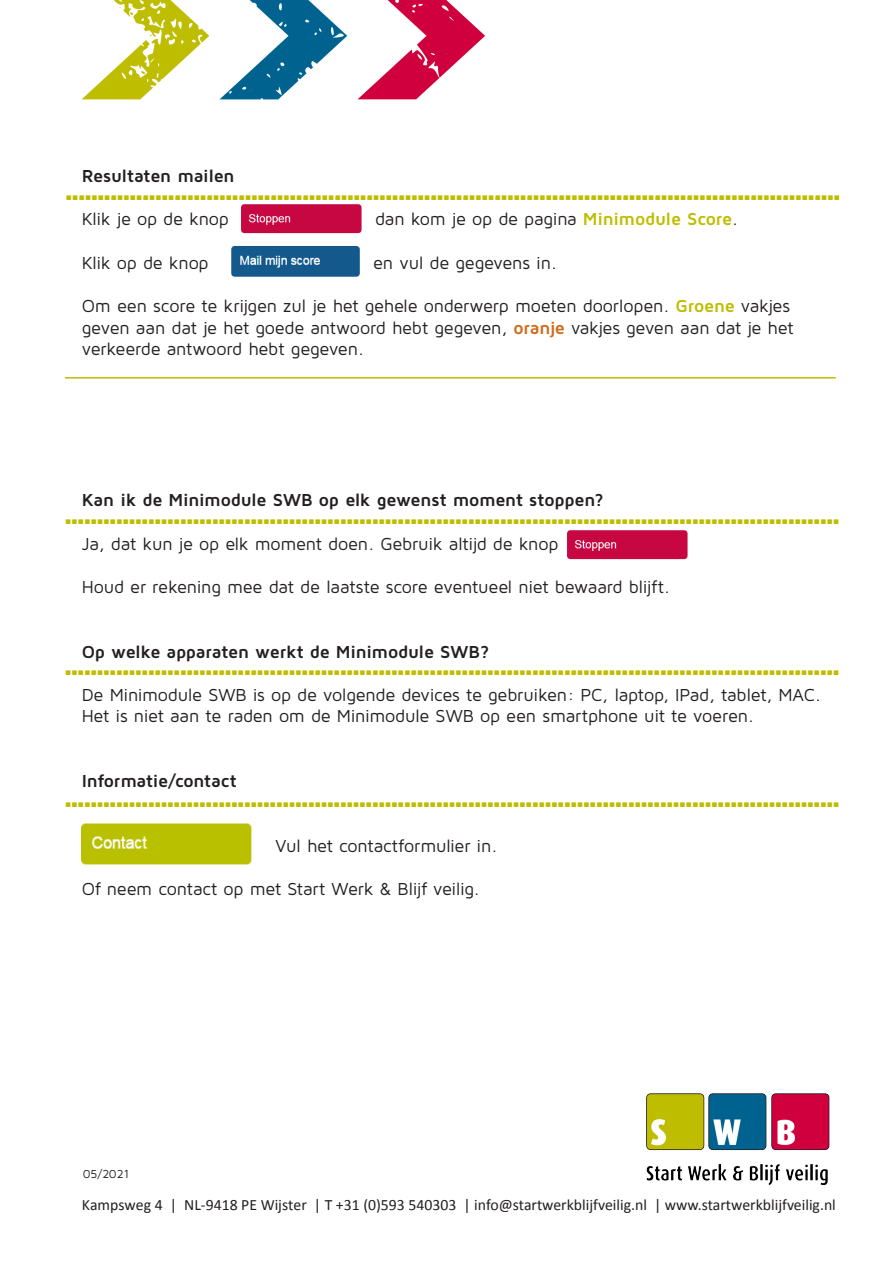
<style>
.page{position:relative;width:893px;height:1263px;background:#fff}
.page>*{position:absolute;margin:0;border:0;box-sizing:border-box;transform-origin:0 0}
.t1{font:27px "Cubano";color:#bebd00}
.t2{font:18px/21.6px "Maven Pro";letter-spacing:-.015em;color:#231f20}
.t3{font:700 18px "Maven Pro";letter-spacing:-.015em;color:#231f20}
.t4{font:15.75px "Calibri";color:#231f20}
.t5{font:12px "Maven Pro";color:#231f20}
.s1{font-weight:700;color:#bebd00}
.s2{font-weight:700;color:#d06b1a}
</style>
<div class="page">
<img style="left:231px;top:246px;width:129px;height:31px">
<img style="left:81px;top:0;width:404px;height:100px">
<hr style="left:65px;top:377px;width:771px;height:2px;background:#bebd00">
<img style="left:81px;top:823px;width:171px;height:42px">
<img style="left:646px;top:1093px;width:184px;height:92px">
<img style="left:241px;top:204px;width:121px;height:30px">
<img style="left:567px;top:530px;width:121px;height:30px">
<p class="t3" style="left:82px;top:165px;width:154px">Resultaten mailen</p>
<p class="t2" style="left:82px;top:208px;width:149px">Klik je op de knop</p>
<p class="t2" style="left:375px;top:208px;width:365px">dan kom je op de pagina <span class="s1">Minimodule Score</span>.</p>
<p class="t2" style="left:82px;top:251px;width:128px">Klik op de knop</p>
<p class="t2" style="left:373px;top:251px;width:185px">en vul de gegevens in.</p>
<p class="t2" style="left:82px;top:294px;width:713px">Om een score te krijgen zul je het gehele onderwerp moeten doorlopen. <span class="s1">Groene</span> vakjes geven aan dat je het goede antwoord hebt gegeven, <span class="s2">oranje</span> vakjes geven aan dat je het verkeerde antwoord hebt gegeven.</p>
<p class="t1" style="left:66px;top:173px;width:776px">.........................................................................................................................</p>
<p class="t3" style="left:82px;top:489px;width:523px">Kan ik de Minimodule SWB op elk gewenst moment stoppen?</p>
<p class="t2" style="left:82px;top:532px;width:478px">Ja, dat kun je op elk moment doen. Gebruik altijd de knop</p>
<p class="t2" style="left:82px;top:575px;width:590px">Houd er rekening mee dat de laatste score eventueel niet bewaard blijft.</p>
<p class="t1" style="left:65px;top:498px;width:776px">.........................................................................................................................</p>
<p class="t3" style="left:82px;top:640px;width:409px">Op welke apparaten werkt de Minimodule SWB?</p>
<p class="t2" style="left:82px;top:683px;width:741px">De Minimodule SWB is op de volgende devices te gebruiken: PC, laptop, IPad, tablet, MAC.<br>Het is niet aan te raden om de Minimodule SWB op een smartphone uit te voeren.</p>
<p class="t1" style="left:65px;top:648px;width:776px">.........................................................................................................................</p>
<p class="t3" style="left:82px;top:770px;width:156px">Informatie/contact</p>
<p class="t1" style="left:65px;top:780px;width:776px">.........................................................................................................................</p>
<p class="t2" style="left:275px;top:834px;width:224px">Vul het contactformulier in.</p>
<p class="t2" style="left:82px;top:877px;width:399px">Of neem contact op met Start Werk &amp; Blijf veilig.</p>
<p class="t5" style="left:83px;top:1166px;width:48px">05/2021</p>
<p class="t4" style="left:82px;top:1193px;width:755px">Kampsweg 4 | NL-9418 PE Wijster | T +31 (0)593 540303 | info@startwerkblijfveilig.nl | www.startwerkblijfveilig.nl</p>
</div>
